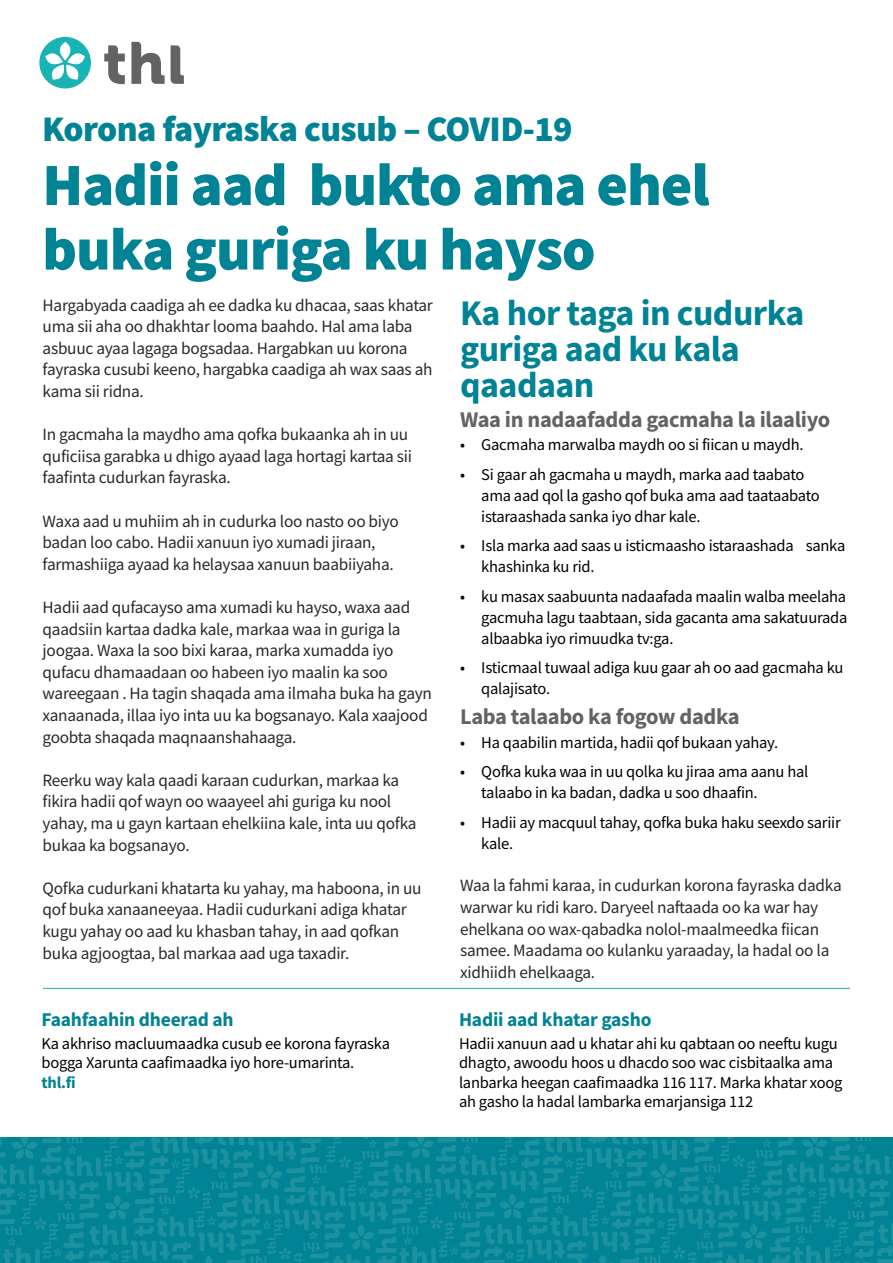
<style>
.page{position:relative;width:893px;height:1263px;background:#fff}
.page>*{position:absolute;margin:0;border:0;box-sizing:border-box;transform-origin:0 0}
.ALAOTSIKKO_H1{font:900 60px "Source Sans Pro";letter-spacing:-.015em;color:#008394}
.ALAOTSIKKO_H2{font:700 36px/36px "Source Sans Pro";letter-spacing:-.015em;color:#008394}
.PÄÄOTSIKKO_KORONA_H{font:900 36px "Source Sans Pro";letter-spacing:-.015em;color:#008394}
.ALAOTSIKKO_H3{font:700 22.5px "Source Sans Pro";letter-spacing:-.015em;color:#646363}
.YHTEYSTIEDOT_H4{font:700 19.5px "Source Sans Pro";letter-spacing:-.01em;color:#008394}
.LEIPIS_TÄMÄ_P{font:17.25px/21.6px "Source Sans Pro";letter-spacing:-.015em;color:#282827}
.BULLET_TÄMÄ{font:16.5px/21px "Source Sans Pro";letter-spacing:-.015em;color:#000}
.YHTEISTIEDOT_info{font:16.5px/19.5px "Source Sans Pro";letter-spacing:-.015em;color:#000}
.YHTEISTIEDOT_info-2{font:700 16.5px "Source Sans Pro";color:#008394}
</style>
<div class="page">
<svg style="left:104px;top:42px;width:80px;height:42px"></svg>
<div style="left:39px;top:37px;width:52px;height:52px;background:#18b4b3;border-radius:50%"></div>
<svg style="left:45px;top:42px;width:40px;height:38px"></svg>
<svg style="left:0;top:1137px;width:893px;height:126px;background:#0a8797"></svg>
<hr style="left:43px;top:988px;width:807px;height:1px;background:#18b4b3">
<p class="PÄÄOTSIKKO_KORONA_H" style="left:42px;top:104px;width:532px">Korona fayraska cusub – COVID-19</p>
<h1 class="ALAOTSIKKO_H1" style="left:42px;top:144px;width:668px">Hadii aad bukto ama ehel</h1>
<h1 class="ALAOTSIKKO_H1" style="left:42px;top:208px;width:555px">buka guriga ku hayso</h1>
<p class="LEIPIS_TÄMÄ_P" style="left:43px;top:294px;width:392px">Hargabyada caadiga ah ee dadka ku dhacaa, saas khatar uma sii aha oo dhakhtar looma baahdo. Hal ama laba asbuuc ayaa lagaga bogsadaa. Hargabkan uu korona fayraska cusubi keeno, hargabka caadiga ah wax saas ah kama sii ridna.</p>
<p class="LEIPIS_TÄMÄ_P" style="left:43px;top:424px;width:371px">In gacmaha la maydho ama qofka bukaanka ah in uu quficiisa garabka u dhigo ayaad laga hortagi kartaa sii faafinta cudurkan fayraska.</p>
<p class="LEIPIS_TÄMÄ_P" style="left:43px;top:510px;width:358px">Waxa aad u muhiim ah in cudurka loo nasto oo biyo badan loo cabo. Hadii xanuun iyo xumadi jiraan, farmashiiga ayaad ka helaysaa xanuun baabiiyaha.</p>
<p class="LEIPIS_TÄMÄ_P" style="left:43px;top:596px;width:391px">Hadii aad qufacayso ama xumadi ku hayso, waxa aad qaadsiin kartaa dadka kale, markaa waa in guriga la joogaa. Waxa la soo bixi karaa, marka xumadda iyo qufacu dhamaadaan oo habeen iyo maalin ka soo wareegaan . Ha tagin shaqada ama ilmaha buka ha gayn xanaanada, illaa iyo inta uu ka bogsanayo. Kala xaajood goobta shaqada maqnaanshahaaga.</p>
<p class="LEIPIS_TÄMÄ_P" style="left:43px;top:769px;width:375px">Reerku way kala qaadi karaan cudurkan, markaa ka fikira hadii qof wayn oo waayeel ahi guriga ku nool yahay, ma u gayn kartaan ehelkiina kale, inta uu qofka bukaa ka bogsanayo.</p>
<p class="LEIPIS_TÄMÄ_P" style="left:43px;top:877px;width:381px">Qofka cudurkani khatarta ku yahay, ma haboona, in uu qof buka xanaaneeyaa. Hadii cudurkani adiga khatar kugu yahay oo aad ku khasban tahay, in aad qofkan buka agjoogtaa, bal markaa aad uga taxadir.</p>
<h2 class="ALAOTSIKKO_H2" style="left:460px;top:294px;width:346px">Ka hor taga in cudurka guriga aad ku kala qaadaan</h2>
<h3 class="ALAOTSIKKO_H3" style="left:460px;top:404px;width:372px">Waa in nadaafadda gacmaha la ilaaliyo</h3>
<p class="BULLET_TÄMÄ" style="left:460px;top:434px;width:345px">• Gacmaha marwalba maydh oo si fiican u maydh.</p>
<p class="BULLET_TÄMÄ" style="left:481px;top:464px;width:340px;text-indent:-21px">• Si gaar ah gacmaha u maydh, marka aad taabato ama aad qol la gasho qof buka ama aad taataabato istaraashada sanka iyo dhar kale.</p>
<p class="BULLET_TÄMÄ" style="left:481px;top:535px;width:366px;text-indent:-21px">• Isla marka aad saas u isticmaasho istaraashada sanka khashinka ku rid.</p>
<p class="BULLET_TÄMÄ" style="left:481px;top:586px;width:368px;text-align:justify;text-indent:-21px">• ku masax saabuunta nadaafada maalin walba meelaha gacmuha lagu taabtaan, sida gacanta ama sakatuurada albaabka iyo rimuudka tv:ga.</p>
<p class="BULLET_TÄMÄ" style="left:481px;top:657px;width:364px;text-indent:-21px">• Isticmaal tuwaal adiga kuu gaar ah oo aad gacmaha ku qalajisato.</p>
<h3 class="ALAOTSIKKO_H3" style="left:460px;top:701px;width:281px">Laba talaabo ka fogow dadka</h3>
<p class="BULLET_TÄMÄ" style="left:460px;top:732px;width:320px">• Ha qaabilin martida, hadii qof bukaan yahay.</p>
<p class="BULLET_TÄMÄ" style="left:481px;top:761px;width:329px;text-indent:-21px">• Qofka kuka waa in uu qolka ku jiraa ama aanu hal talaabo in ka badan, dadka u soo dhaafin.</p>
<p class="BULLET_TÄMÄ" style="left:481px;top:812px;width:361px;text-indent:-21px">• Hadii ay macquul tahay, qofka buka haku seexdo sariir kale.</p>
<p class="LEIPIS_TÄMÄ_P" style="left:460px;top:875px;width:383px">Waa la fahmi karaa, in cudurkan korona fayraska dadka warwar ku ridi karo. Daryeel naftaada oo ka war hay ehelkana oo wax-qabadka nolol-maalmeedka fiican samee. Maadama oo kulanku yaraaday, la hadal oo la xidhiidh ehelkaaga.</p>
<h4 class="YHTEYSTIEDOT_H4" style="left:42px;top:1006px;width:194px">Faahfaahin dheerad ah</h4>
<p class="YHTEISTIEDOT_info" style="left:42px;top:1033px;width:350px">Ka akhriso macluumaadka cusub ee korona fayraska bogga Xarunta caafimaadka iyo hore-umarinta.</p>
<p class="YHTEISTIEDOT_info-2" style="left:42px;top:1071px;width:36px">thl.fi</p>
<h4 class="YHTEYSTIEDOT_H4" style="left:459px;top:1006px;width:194px">Hadii aad khatar gasho</h4>
<p class="YHTEISTIEDOT_info" style="left:459px;top:1033px;width:385px">Hadii xanuun aad u khatar ahi ku qabtaan oo neeftu kugu dhagto, awoodu hoos u dhacdo soo wac cisbitaalka ama lanbarka heegan caafimaadka 116 117. Marka khatar xoog ah gasho la hadal lambarka emarjansiga 112</p>
</div>
